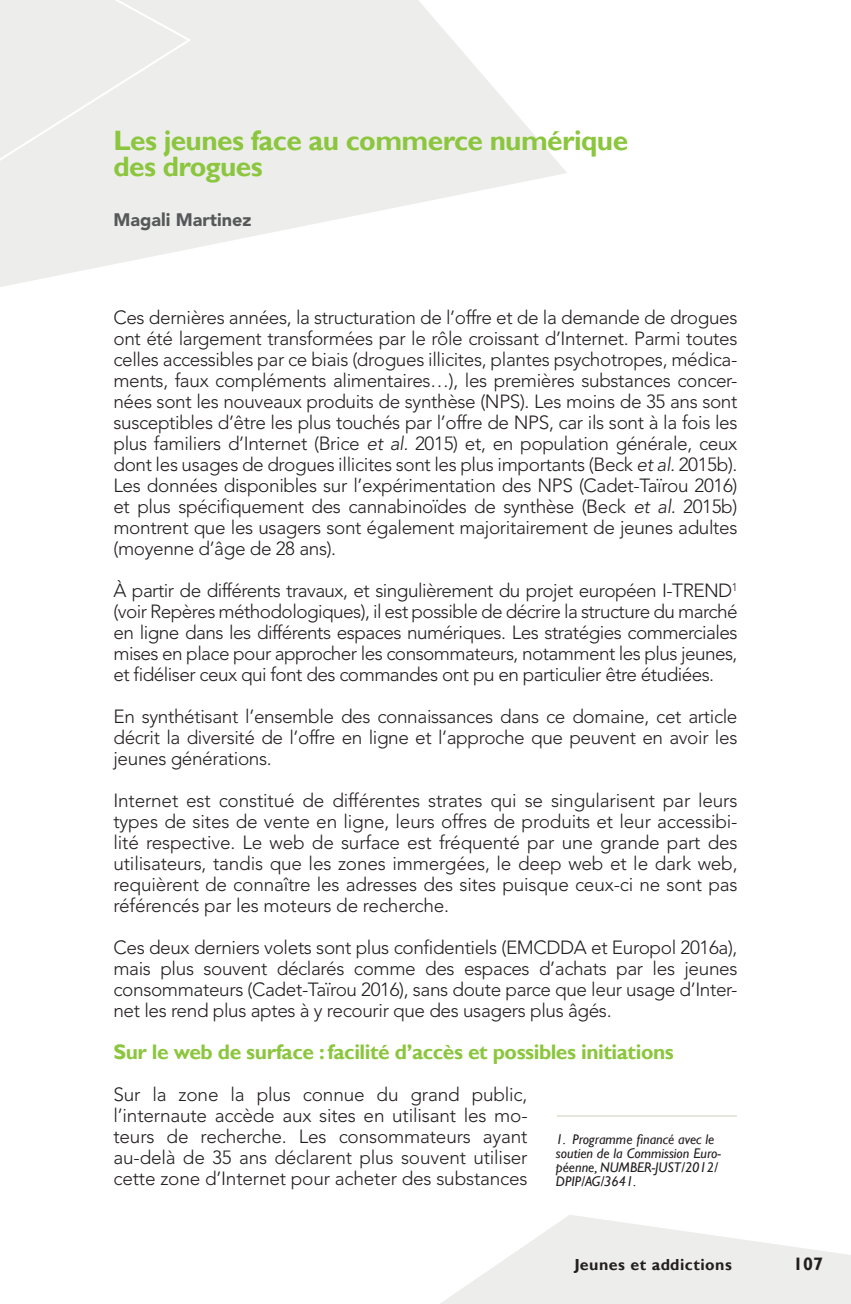
<style>
.page{position:relative;width:851px;height:1304px;background:#fff}
.page>*{position:absolute;margin:0;border:0;box-sizing:border-box;transform-origin:0 0}
.t1{font:700 28px/26px "Gill Sans";letter-spacing:-.02em;color:#8bc63e}
.t2{font:700 21px "Gill Sans";letter-spacing:-.02em;color:#8bc63e}
.t3{font:300 19px/21px "Avenir LT Std";letter-spacing:-.02em;color:#231f20;text-align:justify}
.t4{font:900 18px "Avenir LT Std";color:#57585a}
.t5{font:700 18px "Gill Sans";color:#231f20}
.t6{font:700 16px "Gill Sans";letter-spacing:.03em;color:#231f20}
.t7{font:italic 14px/14px "Gill Sans";color:#231f20}
.s1{font-style:italic}
</style>
<div class="page">
<svg style="left:440px;top:1215px;width:410px;height:89px"></svg>
<svg style="left:0;top:0;width:567px;height:287px;fill:#ededeb"></svg>
<div style="left:0;top:0;width:193px;height:182px;background:#ededeb"></div>
<hr style="left:556px;top:1115px;width:180px;height:1px;background:#cecdb7">
<h1 class="t1" style="left:113px;top:128px;width:516px">Les jeunes face au commerce numérique des drogues</h1>
<p class="t4" style="left:113px;top:209px;width:140px">Magali Martinez</p>
<p class="t3" style="left:113px;top:307px;width:625px">Ces dernières années, la structuration de l’offre et de la demande de drogues ont été largement transformées par le rôle croissant d’Internet. Parmi toutes celles accessibles par ce biais (drogues illicites, plantes psychotropes, médica&shy;ments, faux compléments alimentaires…), les premières substances concer&shy;nées sont les nouveaux produits de synthèse (NPS). Les moins de 35 ans sont susceptibles d’être les plus touchés par l’offre de NPS, car ils sont à la fois les plus familiers d’Internet (Brice <span class="s1">et al.</span> 2015) et, en population générale, ceux dont les usages de drogues illicites sont les plus importants (Beck <span class="s1">et al.</span> 2015b).<br>Les données disponibles sur l’expérimentation des NPS (Cadet-Taïrou 2016) et plus spécifiquement des cannabinoïdes de synthèse (Beck <span class="s1">et al.</span> 2015b) montrent que les usagers sont également majoritairement de jeunes adultes (moyenne d’âge de 28 ans).</p>
<p class="t3" style="left:113px;top:580px;width:625px">À partir de différents travaux, et singulièrement du projet européen I-TREND<sup>1 </sup>(voir Repères méthodologiques), il est possible de décrire la structure du marché en ligne dans les différents espaces numériques. Les stratégies commerciales mises en place pour approcher les consommateurs, notamment les plus jeunes, et fidéliser ceux qui font des commandes ont pu en particulier être étudiées.</p>
<p class="t3" style="left:113px;top:706px;width:625px">En synthétisant l’ensemble des connaissances dans ce domaine, cet article décrit la diversité de l’offre en ligne et l’approche que peuvent en avoir les jeunes générations.</p>
<p class="t3" style="left:113px;top:790px;width:625px">Internet est constitué de différentes strates qui se singularisent par leurs types de sites de vente en ligne, leurs offres de produits et leur accessibi&shy;lité respective. Le web de surface est fréquenté par une grande part des utilisateurs, tandis que les zones immergées, le deep web et le dark web, requièrent de connaître les adresses des sites puisque ceux-ci ne sont pas référencés par les moteurs de recherche.</p>
<p class="t3" style="left:113px;top:937px;width:625px">Ces deux derniers volets sont plus confidentiels (EMCDDA et Europol 2016a), mais plus souvent déclarés comme des espaces d’achats par les jeunes consommateurs (Cadet-Taïrou 2016), sans doute parce que leur usage d’Inter&shy;net les rend plus aptes à y recourir que des usagers plus âgés.</p>
<p class="t2" style="left:113px;top:1039px;width:562px">Sur le web de surface : facilité d’accès et possibles initiations</p>
<p class="t3" style="left:113px;top:1084px;width:415px">Sur la zone la plus connue du grand public, l’internaute accède aux sites en utilisant les mo&shy;teurs de recherche. Les consommateurs ayant au-delà de 35 ans déclarent plus souvent utiliser cette zone d’Internet pour acheter des substances</p>
<p class="t7" style="left:556px;top:1132px;width:166px">1. Programme financé avec le soutien de la Commission Euro&shy;péenne, NUMBER-JUST/2012/<br>DPIP/AG/3641.</p>
<p class="t6" style="left:574px;top:1255px;width:159px">Jeunes et addictions</p>
<p class="t5" style="left:793px;top:1253px;width:31px">107</p>
</div>
